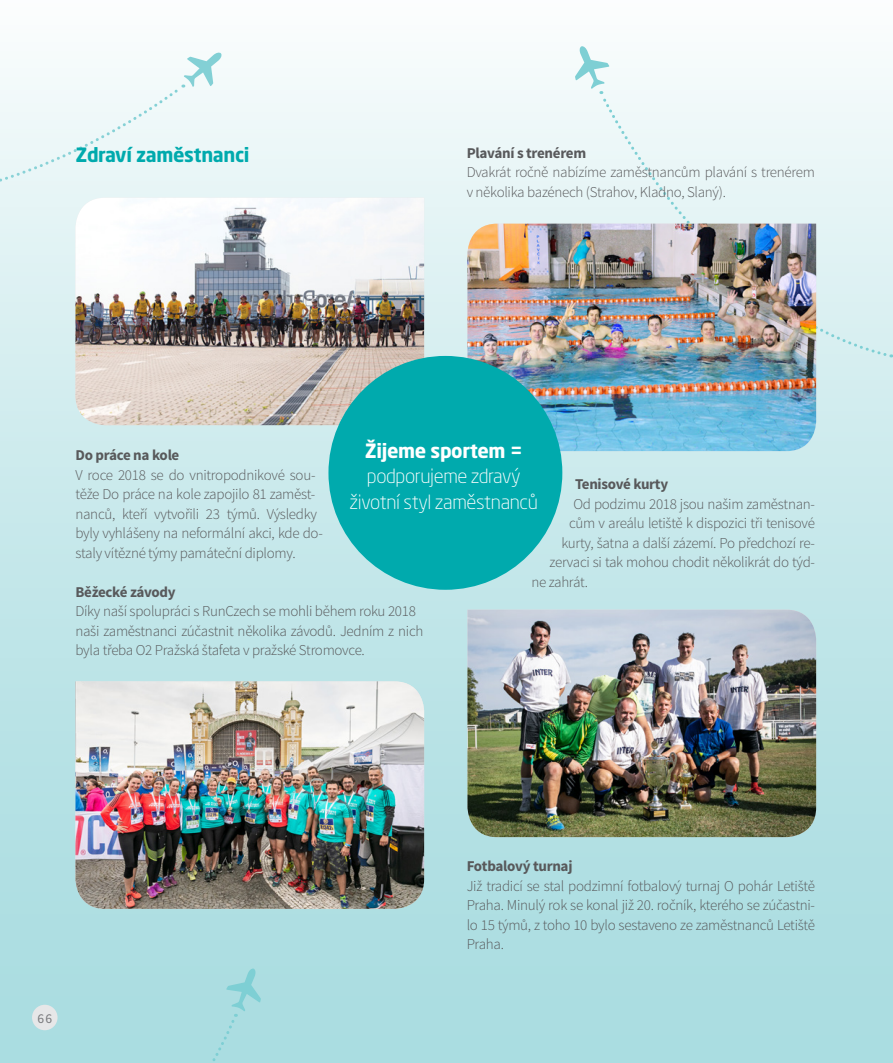
<style>
.page{position:relative;width:893px;height:1063px;background:#fff}
.page>*{position:absolute;margin:0;border:0;box-sizing:border-box;transform-origin:0 0}
.t1{font:300 19.5px/25.5px "Neo Sans Pro LP";letter-spacing:-.02em;color:#fff;text-align:center}
.t2{font:700 19.5px "Neo Sans Pro LP";letter-spacing:-.02em;color:#00aaad}
.t3{font:700 19.5px "Neo Sans Pro LP";letter-spacing:-.02em;color:#fff}
.t4{font:300 15px/19.5px "Source Sans Pro";letter-spacing:-.02em;color:#58595b}
.t5{font:700 15px "Source Sans Pro";letter-spacing:-.02em;color:#58595b}
.t6{font:13.5px "Source Sans Pro";color:#77787b}
</style>
<div class="page">
<div style="left:0;top:0;width:893px;height:1063px;background:linear-gradient(to bottom,#f5fafb,#a1d9dd)"></div>
<div style="left:97px;top:968px;width:164px;height:95px;background:#abdde1"></div>
<svg style="left:598px;top:91px;width:291px;height:267px"></svg>
<svg style="left:575px;top:46px;width:34px;height:48px"></svg>
<img style="left:75px;top:198px;width:349px;height:227px">
<img style="left:75px;top:681px;width:349px;height:228px">
<img style="left:467px;top:224px;width:349px;height:227px">
<img style="left:467px;top:610px;width:349px;height:227px">
<div style="left:328px;top:356px;width:234px;height:234px;background:#00aaad;border-radius:50%"></div>
<div style="left:32px;top:1005px;width:26px;height:25px;background:#e6e7e8;border-radius:50%"></div>
<h1 class="t2" style="left:75px;top:142px;width:176px">Zdraví zaměstnanci</h1>
<p class="t5" style="left:467px;top:143px;width:121px">Plavání s trenérem</p>
<p class="t4" style="left:467px;top:163px;width:350px">Dvakrát ročně nabízíme zaměstnancům plavání s trenérem v několika bazénech (Strahov, Kladno, Slaný).</p>
<h1 class="t3" style="left:365px;top:438px;width:159px">Žijeme sportem =</h1>
<h1 class="t1" style="left:350px;top:463px;width:190px">podporujeme zdravý životní styl zaměstnanců</h1>
<p class="t5" style="left:75px;top:445px;width:105px">Do práce na kole</p>
<p class="t4" style="left:75px;top:465px;width:249px">V roce 2018 se do vnitropodnikové sou&shy;těže Do práce na kole zapojilo 81 zaměst&shy;nanců, kteří vytvořili 23 týmů. Výsledky byly vyhlášeny na neformální akci, kde do&shy;staly vítězné týmy památeční diplomy.</p>
<p class="t5" style="left:75px;top:582px;width:102px">Běžecké závody</p>
<p class="t4" style="left:75px;top:601px;width:349px">Díky naší spolupráci s RunCzech se mohli během roku 2018 naši zaměstnanci zúčastnit několika závodů. Jedním z nich byla třeba O2 Pražská štafeta v pražské Stromovce.</p>
<p class="t5" style="left:575px;top:475px;width:95px">Tenisové kurty</p>
<p class="t4" style="left:573px;top:494px;width:243px">Od podzimu 2018 jsou našim zaměstnan-</p>
<p class="t4" style="left:569px;top:514px;width:248px">cům v areálu letiště k dispozici tři tenisové</p>
<p class="t4" style="left:561px;top:533px;width:255px">kurty, šatna a další zázemí. Po předchozí re-</p>
<p class="t4" style="left:549px;top:553px;width:267px">zervaci si tak mohou chodit několikrát do týd-</p>
<p class="t4" style="left:531px;top:572px;width:58px">ne zahrát.</p>
<p class="t6" style="left:38px;top:1010px;width:16px">66</p>
<p class="t5" style="left:467px;top:857px;width:107px">Fotbalový turnaj</p>
<p class="t4" style="left:467px;top:876px;width:350px;text-align:justify">Již tradicí se stal podzimní fotbalový turnaj O pohár Letiště Praha. Minulý rok se konal již 20. ročník, kterého se zúčastni&shy;lo 15 týmů, z toho 10 bylo sestaveno ze zaměstnanců Letiště Praha.</p>
</div>
